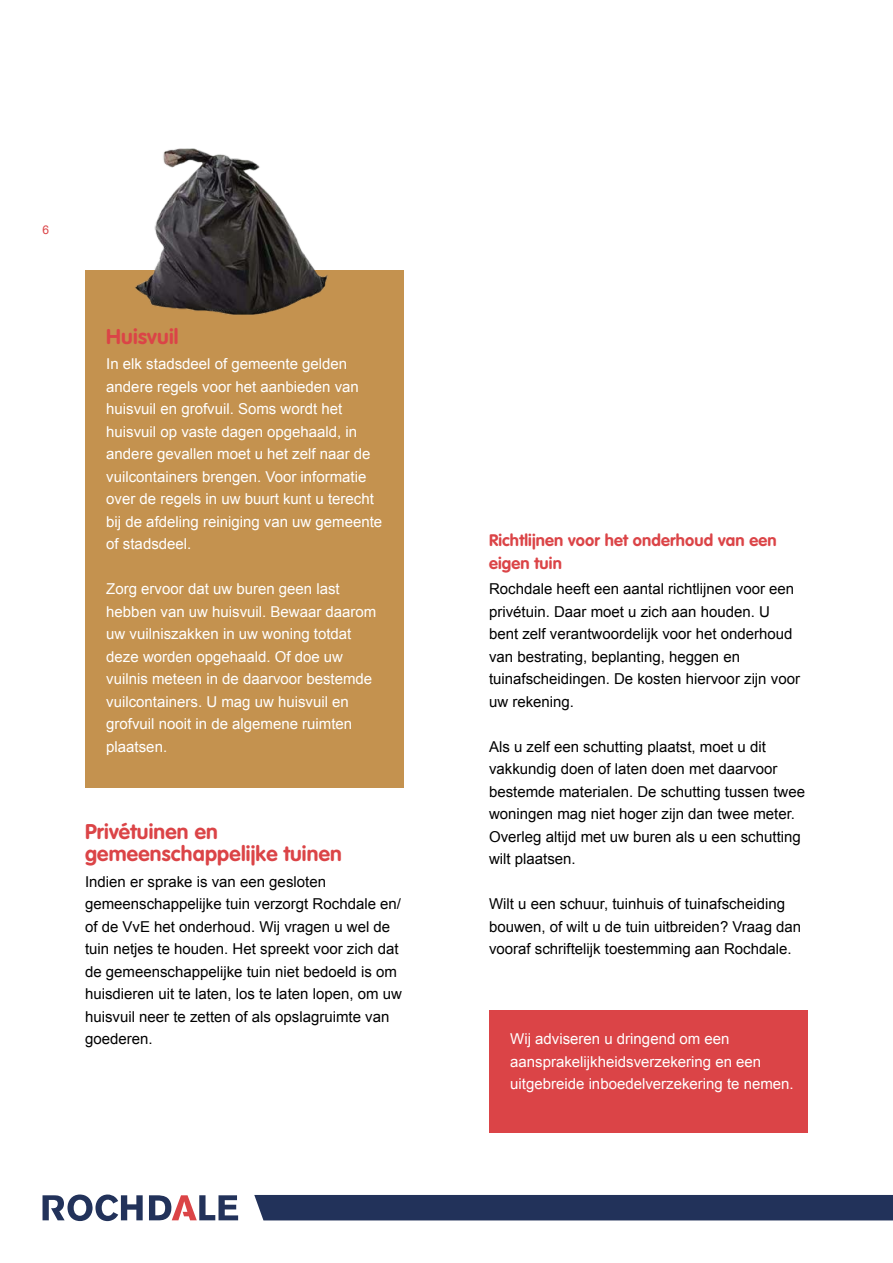
<style>
.page{position:relative;width:893px;height:1263px;background:#fff}
.page>*{position:absolute;margin:0;border:0;box-sizing:border-box;transform-origin:0 0}
.t1{font:700 21px/22.5px "VAG Rounded";letter-spacing:.01em;color:#db4447}
.t2{font:700 16.5px/22.5px "VAG Rounded";letter-spacing:.01em;color:#db4447}
.t3{font:15px/22.5px "Arial";color:#000}
.t4{font:15px/22.5px "Arial";color:#fff}
.t5{font:12px "Arial";color:#db4447}
</style>
<div class="page">
<div style="left:254px;top:1195px;width:639px;height:25px;background:#22325a"></div>
<svg style="left:43px;top:1194px;width:100px;height:27px"></svg>
<svg style="left:149px;top:1195px;width:89px;height:25px"></svg>
<div style="left:489px;top:1010px;width:319px;height:122px;background:#db4447"></div>
<div style="left:85px;top:270px;width:319px;height:518px;background:#c4924f"></div>
<img style="left:135px;top:148px;width:193px;height:167px">
<p class="t5" style="left:43px;top:222px;width:8px">6</p>
<h1 class="t1" style="left:106px;top:326px;width:74px">Huisvuil</h1>
<p class="t4" style="left:106px;top:353px;width:277px">In elk stadsdeel of gemeente gelden andere regels voor het aanbieden van huisvuil en grofvuil. Soms wordt het huisvuil op vaste dagen opgehaald, in andere gevallen moet u het zelf naar de vuilcontainers brengen. Voor informatie over de regels in uw buurt kunt u terecht bij de afdeling reiniging van uw gemeente of stadsdeel.</p>
<p class="t4" style="left:106px;top:578px;width:272px">Zorg ervoor dat uw buren geen last hebben van uw huisvuil. Bewaar daarom uw vuilniszakken in uw woning totdat deze worden opgehaald. Of doe uw vuilnis meteen in de daarvoor bestemde vuilcontainers. U mag uw huisvuil en grofvuil nooit in de algemene ruimten plaatsen.</p>
<h1 class="t1" style="left:85px;top:821px;width:258px">Privétuinen en gemeenschappelijke tuinen</h1>
<p class="t3" style="left:85px;top:870px;width:318px">Indien er sprake is van een gesloten gemeenschappelijke tuin verzorgt Rochdale en/ of de VvE het onderhoud. Wij vragen u wel de tuin netjes te houden. Het spreekt voor zich dat de gemeenschappelijke tuin niet bedoeld is om huisdieren uit te laten, los te laten lopen, om uw huisvuil neer te zetten of als opslagruimte van goederen.</p>
<p class="t2" style="left:489px;top:530px;width:289px">Richtlijnen voor het onderhoud van een eigen tuin</p>
<p class="t3" style="left:489px;top:578px;width:312px">Rochdale heeft een aantal richtlijnen voor een privétuin. Daar moet u zich aan houden. U bent zelf verantwoordelijk voor het onderhoud van bestrating, beplanting, heggen en tuinafscheidingen. De kosten hiervoor zijn voor uw rekening.</p>
<p class="t3" style="left:489px;top:735px;width:317px">Als u zelf een schutting plaatst, moet u dit vakkundig doen of laten doen met daarvoor bestemde materialen. De schutting tussen twee woningen mag niet hoger zijn dan twee meter.<br>Overleg altijd met uw buren als u een schutting wilt plaatsen.</p>
<p class="t3" style="left:489px;top:893px;width:314px">Wilt u een schuur, tuinhuis of tuinafscheiding bouwen, of wilt u de tuin uitbreiden? Vraag dan vooraf schriftelijk toestemming aan Rochdale.</p>
<p class="t4" style="left:510px;top:1028px;width:285px">Wij adviseren u dringend om een aansprakelijkheidsverzekering en een uitgebreide inboedelverzekering te nemen.</p>
</div>
